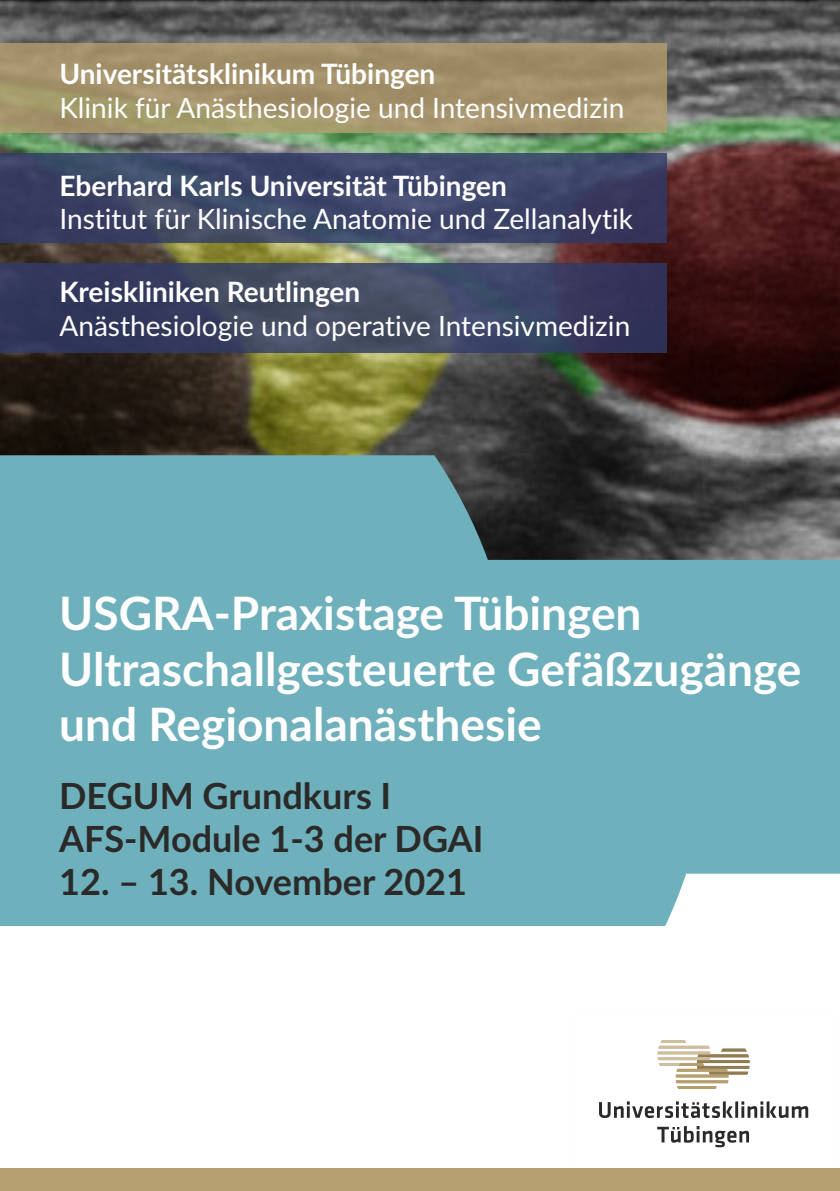
<style>
.page{position:relative;width:840px;height:1191px;background:#fff}
.page>*{position:absolute;margin:0;border:0;box-sizing:border-box;transform-origin:0 0}
.t1{font:700 46px/55.2px "Lato";color:#fefefe}
.t2{font:700 36px/43.2px "Lato";color:#2b2a29}
.t3{font:28px "Lato";color:#fefefe}
.t4{font:700 28px "Lato";color:#fefefe}
</style>
<div class="page">
<img style="left:0;top:0;width:839px;height:455px">
<svg style="left:657px;top:1040px;width:92px;height:49px"></svg>
<svg style="left:599px;top:1101px;width:133px;height:17px"></svg>
<hr style="left:734px;top:1101px;width:3px;height:16px;background:#2b2a29">
<svg style="left:741px;top:1101px;width:66px;height:17px"></svg>
<svg style="left:657px;top:1126px;width:91px;height:21px"></svg>
<div style="left:0;top:43px;width:666px;height:90px;background:#a3926a"></div>
<div style="left:0;top:154px;width:666px;height:89px;background:#303a69;opacity:.8"></div>
<div style="left:0;top:263px;width:666px;height:90px;background:#303a69;opacity:.8"></div>
<div style="left:0;top:1168px;width:839px;height:23px;background:#b69f6f"></div>
<svg style="left:0;top:455px;width:839px;height:471px;background:#6da6b1"></svg>
<p class="t4" style="left:59px;top:62px;width:377px">Universitätsklinikum Tübingen</p>
<p class="t3" style="left:59px;top:95px;width:566px">Klinik für Anästhesiologie und Intensivmedizin</p>
<p class="t4" style="left:59px;top:173px;width:449px">Eberhard Karls Universität Tübingen</p>
<p class="t3" style="left:59px;top:207px;width:575px">Institut für Klinische Anatomie und Zellanalytik</p>
<p class="t4" style="left:59px;top:280px;width:302px">Kreiskliniken Reutlingen</p>
<p class="t3" style="left:59px;top:313px;width:572px">Anästhesiologie und operative Intensivmedizin</p>
<h1 class="t1" style="left:59px;top:588px;width:743px">USGRA-Praxistage Tübingen<br>Ultraschallgesteuerte Gefäßzugänge und Regionalanästhesie</h1>
<p class="t2" style="left:59px;top:776px;width:425px">DEGUM Grundkurs I<br>AFS-Module 1-3 der DGAI</p>
<p class="t2" style="left:59px;top:862px;width:409px">12. – 13. November 2021</p>
</div>
